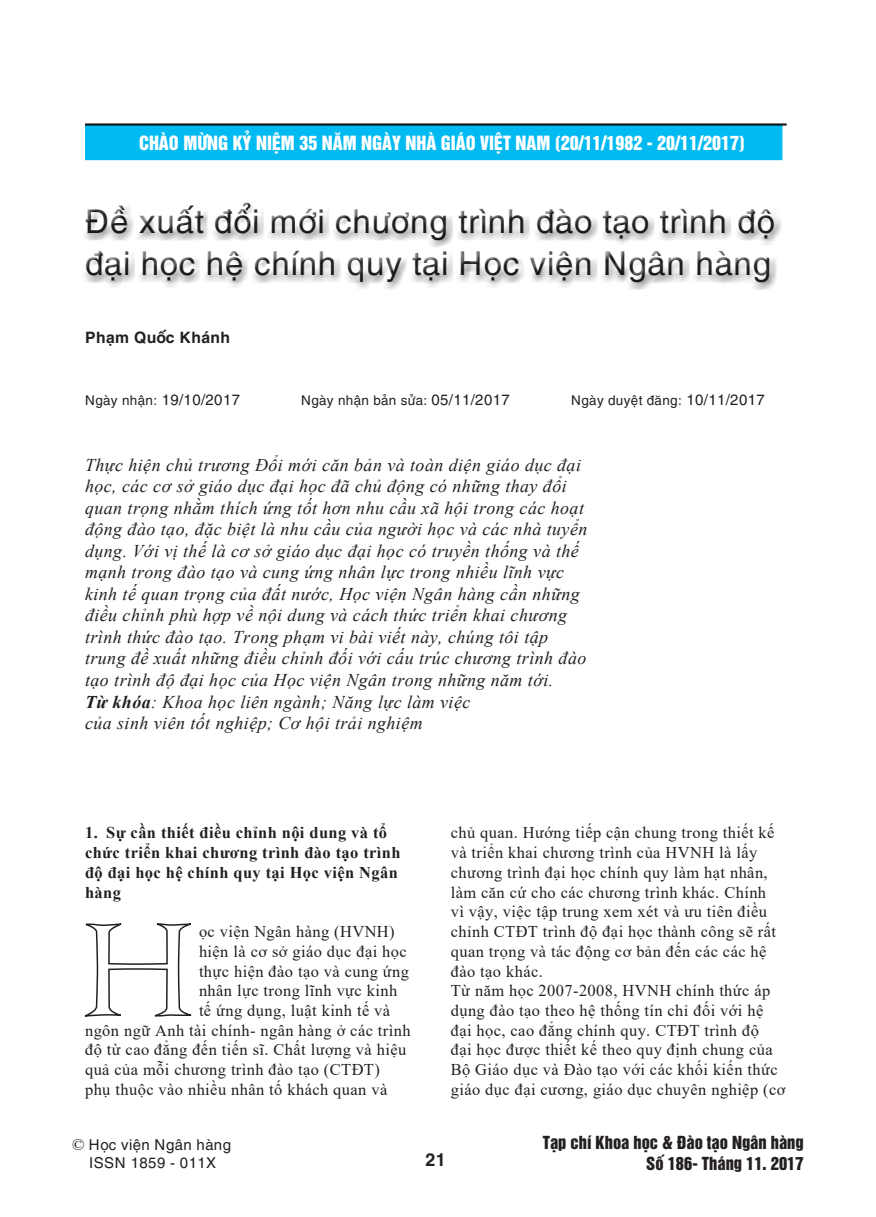
<style>
.page{position:relative;width:876px;height:1217px;background:#fff}
.page>*{position:absolute;margin:0;border:0;box-sizing:border-box;transform-origin:0 0}
.t1{font:32.85px/41.8px "UTM Helve";color:#231f20}
.Sapo{font:italic 18px/21.5px "Times New Roman";letter-spacing:.025em;color:#231f20}
.t2{font:18px "UTM Helvet Ins";color:#fff}
.t3{font:700 18px "UTM Helve";color:#231f20}
.Body{font:16.5px/19.8px "Times New Roman";letter-spacing:.025em;color:#231f20}
.t4{font:700 16.5px/19.8px "Times New Roman";letter-spacing:.025em;color:#231f20}
.t5{font:16.5px/20.9px "UTM Helvet Ins";color:#231f20;text-align:right}
.t6{font:700 15.75px "UTM Helve";color:#231f20}
.t7{font:15px/18px "UTM Helve";color:#231f20;text-align:center}
.t8{font:13.5px "UTM Helve";color:#231f20}
.s1{font-size:13.5px}
.s2{font-size:15px}
.s3{font-weight:700}
.s4{font-family:"Times New Roman";font-size:16.5px}
</style>
<div class="page">
<div style="left:81px;top:198px;width:701px;height:93px;background:#231f20;opacity:.75"></div>
<svg style="left:84px;top:923px;width:108px;height:94px"></svg>
<hr style="left:85px;top:123px;width:702px;height:3px;background:#231f20">
<div style="left:85px;top:124px;width:697px;height:36px;background:#00baf1"></div>
<p class="t2" style="left:139px;top:128px;width:607px">CHÀO MỪNG KỶ NIỆM 35 NĂM NGÀY NHÀ GIÁO VIỆT NAM (20/11/1982 - 20/11/2017)</p>
<h1 class="t1" style="left:85px;top:197px;width:692px">Đề xuất đổi mới chương trình đào tạo trình độ đại học hệ chính quy tại Học viện Ngân hàng</h1>
<p class="t6" style="left:85px;top:324px;width:147px">Phạm Quốc Khánh</p>
<p class="t7" style="left:85px;top:389px;width:157px"><span class="s1">Ngày nhận:</span> 19/10/2017</p>
<p class="t8" style="left:301px;top:390px;width:211px">Ngày nhận bản sửa: <span class="s2">05/11/2017</span></p>
<p class="t8" style="left:571px;top:390px;width:196px">Ngày duyệt đăng: <span class="s2">10/11/2017</span></p>
<p class="Sapo" style="left:85px;top:453px;width:504px">Thực hiện chủ trương Đổi mới căn bản và toàn diện giáo dục đại học, các cơ sở giáo dục đại học đã chủ động có những thay đổi quan trọng nhằm thích ứng tốt hơn nhu cầu xã hội trong các hoạt động đào tạo, đặc biệt là nhu cầu của người học và các nhà tuyển dụng. Với vị thế là cơ sở giáo dục đại học có truyền thống và thế mạnh trong đào tạo và cung ứng nhân lực trong nhiều lĩnh vực kinh tế quan trọng của đất nước, Học viện Ngân hàng cần những điều chỉnh phù hợp về nộ i dung và cách thức triển khai chương trình thức đào tạo. Trong phạm vi bà i viết này, chúng tôi tập trung đề xuất những điều chỉnh đối với cấu trú c chương trình đà o tạo trình độ đạ i họ c của Học viện Ngân trong những năm tới.</p>
<p class="Sapo" style="left:85px;top:690px;width:387px"><span class="s3">Từ khóa</span>: Khoa học liên ngành; Năng lực làm việc của sinh viên tốt nghiệp; Cơ hộ i trả i nghiệm</p>
<p class="t4" style="left:85px;top:822px;width:317px">1. Sự cần thiết điều chỉnh nội dung và tổ chức triển khai chương trình đào tạo trình độ đại học hệ chính quy tại Học viện Ngân hàng</p>
<p class="Body" style="left:199px;top:920px;width:197px">ọc viện Ngân hàng (HVNH)</p>
<p class="Body" style="left:199px;top:940px;width:209px">hiện là cơ sở giáo dục đại học</p>
<p class="Body" style="left:199px;top:960px;width:212px">thực hiện đào tạo và cung ứng</p>
<p class="Body" style="left:199px;top:980px;width:200px">nhân lực trong lĩnh vực kinh</p>
<p class="Body" style="left:199px;top:999px;width:193px">tế ứng dụng, luật kinh tế và</p>
<p class="Body" style="left:85px;top:1019px;width:327px">ngôn ngữ Anh tài chính- ngân hàng ở các trình</p>
<p class="Body" style="left:85px;top:1039px;width:323px">độ từ cao đẳng đến tiến sĩ. Chất lượng và hiệu</p>
<p class="Body" style="left:85px;top:1058px;width:296px">quả của mỗi chương trình đào tạo (CTĐT)</p>
<p class="Body" style="left:85px;top:1078px;width:304px">phụ thuộc vào nhiều nhân tố khách quan và</p>
<p class="Body" style="left:451px;top:822px;width:327px">chủ quan. Hướng tiếp cận chung trong thiết kế và triển khai chương trình của HVNH là lấy chương trình đại học chính quy làm hạt nhân, làm căn cứ cho các chương trình khác. Chính vì vậy, việc tập trung xem xét và ưu tiên điều chỉnh CTĐT trình độ đại học thành công sẽ rất quan trọng và tác động cơ bản đến các các hệ đào tạo khác.</p>
<p class="Body" style="left:451px;top:980px;width:336px">Từ năm học 2007-2008, HVNH chính thức áp dụng đào tạo theo hệ thống tín chỉ đối với hệ đại học, cao đẳng chính quy. CTĐT trình độ<br>đại học được thiết kế theo quy định chung của Bộ Giáo dục và Đào tạo với các khối kiến thức giáo dục đại cương, giáo dục chuyên nghiệp (cơ</p>
<p class="t7" style="left:72px;top:1133px;width:161px"><span class="s4">©</span> Học viện Ngân hàng<br>ISSN 1859 - 011X</p>
<p class="t5" style="left:543px;top:1130px;width:262px">Tạp chí Khoa học &amp; Đào tạo Ngân hàng<br>Số 186- Tháng 11. 2017</p>
<p class="t3" style="left:426px;top:1144px;width:22px">21</p>
</div>
